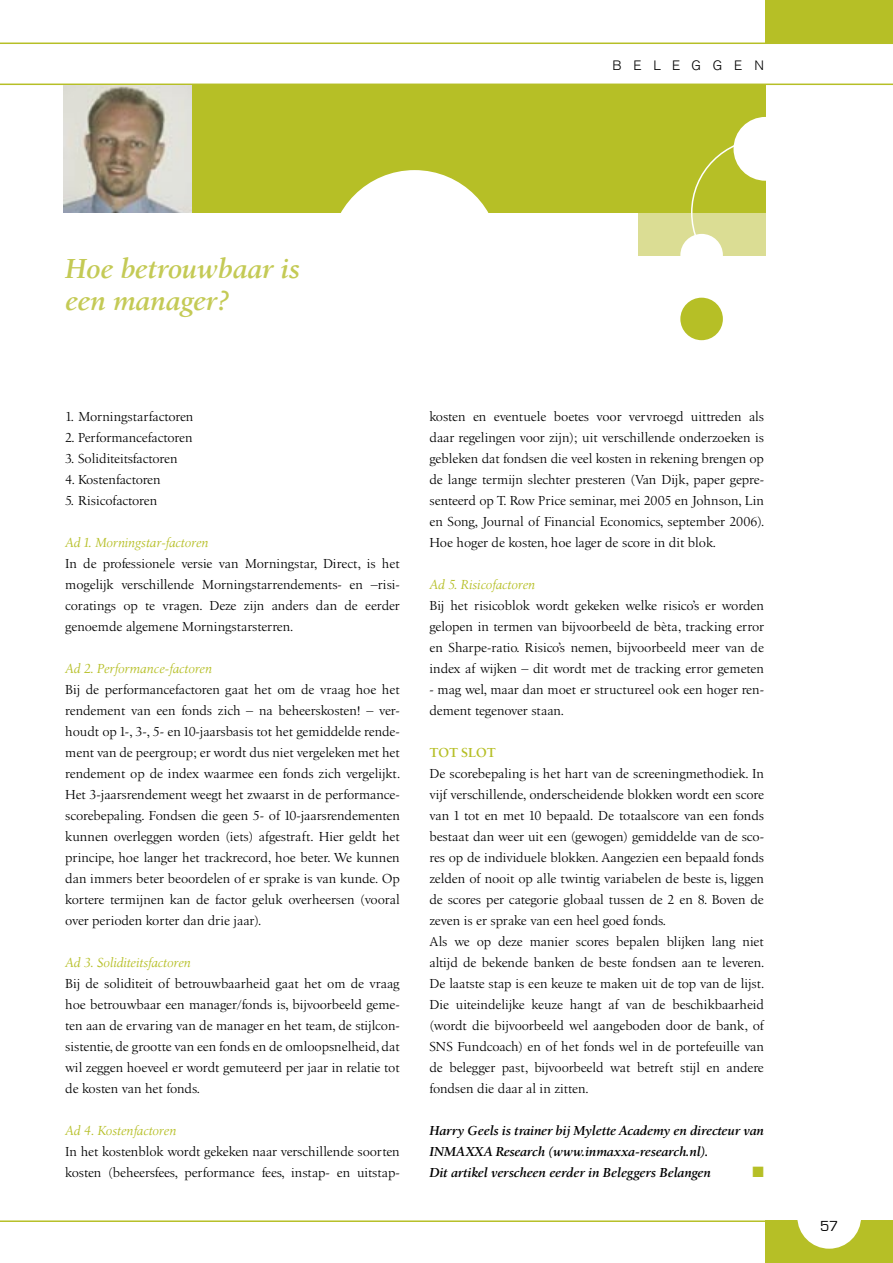
<style>
.page{position:relative;width:893px;height:1263px;background:#fff}
.page>*{position:absolute;margin:0;border:0;box-sizing:border-box;transform-origin:0 0}
.t1{font:italic 600 28.5px/31.5px "Birka";letter-spacing:-.01em;color:#c4ca55}
.t2{font:15px "Eurostile";color:#000}
.t3{font:15px "Zapf Dingbats ITC";color:#b6bf26}
.t4{font:13.5px/21px "Birka";color:#000;text-align:justify}
.t5{font:italic 600 13.5px/21px "Birka";letter-spacing:-.01em;color:#000}
.t6{font:italic 13.5px "Birka";letter-spacing:-.02em;color:#b6bf26}
.t7{font:300 13.5px "Akzidenz Grotesk BE";letter-spacing:.88em;color:#000}
.t8{font:600 13.5px "Birka";color:#b6bf26}
</style>
<div class="page">
<div style="left:638px;top:204px;width:127px;height:51px;background:#dbdd94"></div>
<div style="left:64px;top:85px;width:701px;height:128px;background:#b6bf26"></div>
<svg style="left:0;top:1220px;width:765px;height:2px;background:#c7ce5b"></svg>
<div style="left:765px;top:0;width:128px;height:43px;background:#b6bf26"></div>
<div style="left:765px;top:1220px;width:128px;height:43px;background:#b6bf26"></div>
<svg style="left:0;top:43px;width:893px;height:42px"></svg>
<div style="left:330px;top:170px;width:170px;height:170px;background:#fff;border-radius:50%"></div>
<div style="left:733px;top:117px;width:64px;height:64px;background:#fff;border-radius:50%"></div>
<div style="left:680px;top:234px;width:43px;height:42px;background:#fff;border-radius:50%"></div>
<div style="left:797px;top:1185px;width:64px;height:64px;background:#fff;border-radius:50%"></div>
<img style="left:64px;top:85px;width:127px;height:128px">
<div style="left:680px;top:298px;width:43px;height:42px;background:#b6bf26;border-radius:50%"></div>
<p class="t7" style="left:612px;top:58px;width:153px">BELEGGEN</p>
<h1 class="t1" style="left:65px;top:253px;width:236px">Hoe betrouwbaar is een manager?</h1>
<p class="t4" style="left:65px;top:406px;width:130px">1. Morningstarfactoren</p>
<p class="t4" style="left:65px;top:427px;width:129px">2. Performancefactoren</p>
<p class="t4" style="left:65px;top:448px;width:114px">3. Soliditeitsfactoren</p>
<p class="t4" style="left:65px;top:469px;width:97px">4. Kostenfactoren</p>
<p class="t4" style="left:65px;top:490px;width:93px">5. Risicofactoren</p>
<p class="t6" style="left:65px;top:534px;width:145px">Ad 1. Morningstar-factoren</p>
<p class="t4" style="left:65px;top:553px;width:336px">In de professionele versie van Morningstar, Direct, is het mogelijk verschillende Morningstarrendements- en –risi&shy;coratings op te vragen. Deze zijn anders dan de eerder genoemde algemene Morningstarsterren.</p>
<p class="t6" style="left:65px;top:660px;width:149px">Ad 2. Performance-factoren</p>
<p class="t4" style="left:65px;top:679px;width:337px">Bij de performancefactoren gaat het om de vraag hoe het rendement van een fonds zich – na beheerskosten! – ver&shy;houdt op 1-, 3-, 5- en 10-jaarsbasis tot het gemiddelde rende&shy;ment van de peergroup; er wordt dus niet vergeleken met het rendement op de index waarmee een fonds zich vergelijkt.<br>Het 3-jaarsrendement weegt het zwaarst in de performance&shy;scorebepaling. Fondsen die geen 5- of 10-jaarsrendementen kunnen overleggen worden (iets) afgestraft. Hier geldt het principe, hoe langer het trackrecord, hoe beter. We kunnen dan immers beter beoordelen of er sprake is van kunde. Op kortere termijnen kan de factor geluk overheersen (vooral over perioden korter dan drie jaar).</p>
<p class="t6" style="left:65px;top:954px;width:127px">Ad 3. Soliditeitsfactoren</p>
<p class="t4" style="left:65px;top:973px;width:336px">Bij de soliditeit of betrouwbaarheid gaat het om de vraag hoe betrouwbaar een manager/fonds is, bijvoorbeeld geme&shy;ten aan de ervaring van de manager en het team, de stijlcon&shy;sistentie, de grootte van een fonds en de omloopsnelheid, dat wil zeggen hoeveel er wordt gemuteerd per jaar in relatie tot de kosten van het fonds.</p>
<p class="t6" style="left:65px;top:1122px;width:113px">Ad 4. Kostenfactoren</p>
<p class="t4" style="left:65px;top:1141px;width:336px">In het kostenblok wordt gekeken naar verschillende soorten kosten (beheersfees, performance fees, instap- en uitstap-</p>
<p class="t4" style="left:429px;top:406px;width:337px">kosten en eventuele boetes voor vervroegd uittreden als daar regelingen voor zijn); uit verschillende onderzoeken is gebleken dat fondsen die veel kosten in rekening brengen op de lange termijn slechter presteren (Van Dijk, paper gepre&shy;senteerd op T. Row Price seminar, mei 2005 en Johnson, Lin en Song, Journal of Financial Economics, september 2006).<br>Hoe hoger de kosten, hoe lager de score in dit blok.</p>
<p class="t6" style="left:429px;top:576px;width:107px">Ad 5. Risicofactoren</p>
<p class="t4" style="left:429px;top:595px;width:336px">Bij het risicoblok wordt gekeken welke risico’s er worden gelopen in termen van bijvoorbeeld de bèta, tracking error en Sharpe-ratio. Risico’s nemen, bijvoorbeeld meer van de index af wijken – dit wordt met de tracking error gemeten</p>
<p class="t4" style="left:429px;top:679px;width:336px">- mag wel, maar dan moet er structureel ook een hoger ren&shy;dement tegenover staan.</p>
<p class="t8" style="left:429px;top:744px;width:68px">TOT SLOT</p>
<p class="t4" style="left:429px;top:763px;width:337px;text-align:left">De scorebepaling is het hart van de screeningmethodiek. In vijf verschillende, onderscheidende blokken wordt een score van 1 tot en met 10 bepaald. De totaalscore van een fonds bestaat dan weer uit een (gewogen) gemiddelde van de sco&shy;res op de individuele blokken. Aangezien een bepaald fonds zelden of nooit op alle twintig variabelen de beste is, liggen de scores per categorie globaal tussen de 2 en 8. Boven de zeven is er sprake van een heel goed fonds.<br>Als we op deze manier scores bepalen blijken lang niet altijd de bekende banken de beste fondsen aan te leveren.<br>De laatste stap is een keuze te maken uit de top van de lijst.<br>Die uiteindelijke keuze hangt af van de beschikbaarheid (wordt die bijvoorbeeld wel aangeboden door de bank, of SNS Fundcoach) en of het fonds wel in de portefeuille van de belegger past, bijvoorbeeld wat betreft stijl en andere fondsen die daar al in zitten.</p>
<p class="t5" style="left:429px;top:1120px;width:336px">Harry Geels is trainer bij Mylette Academy en directeur van<br>INMAXXA Research (www.inmaxxa-research.nl).<br>Dit artikel verscheen eerder in Beleggers Belangen</p>
<p class="t3" style="left:752px;top:1164px;width:13px">■</p>
<p class="t2" style="left:820px;top:1217px;width:20px">57</p>
</div>
